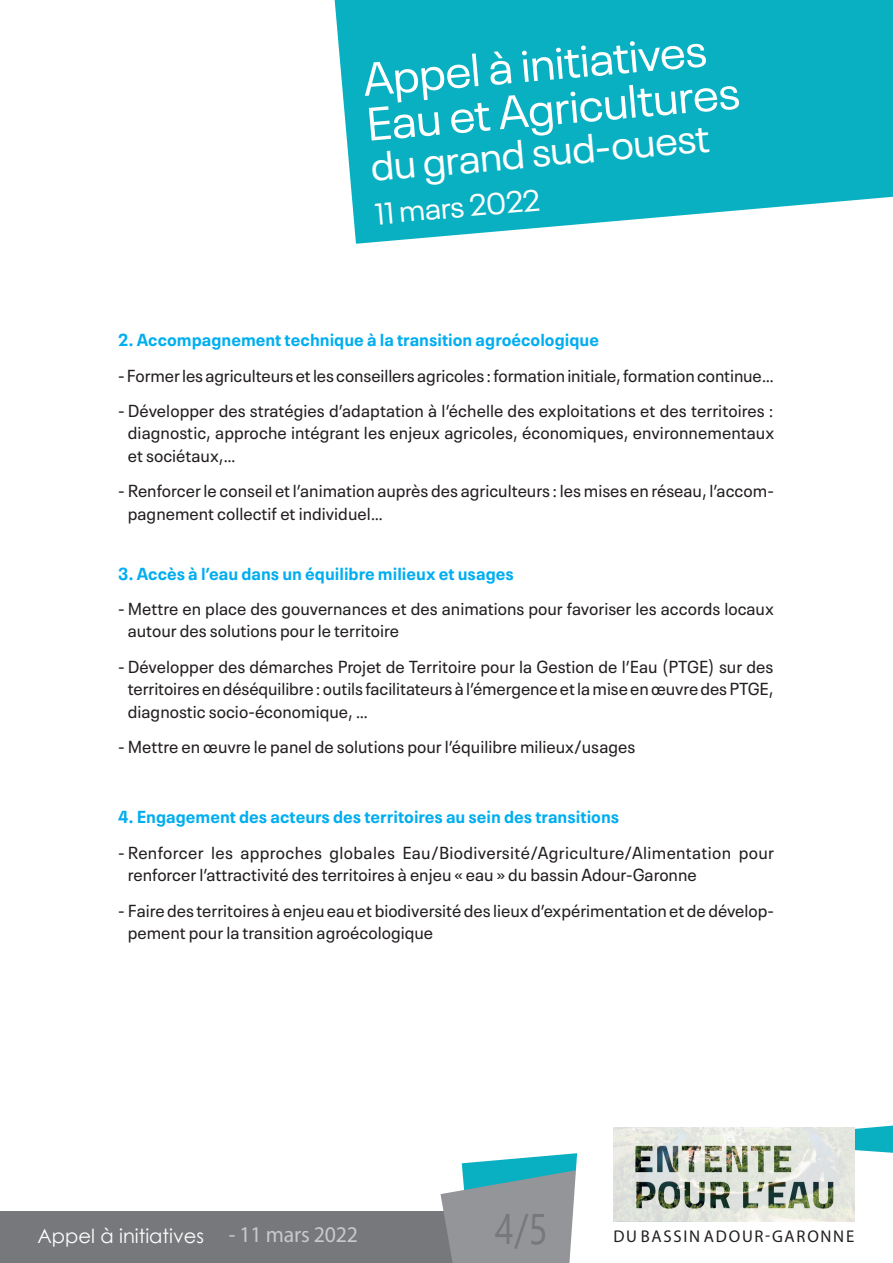
<style>
.page{position:relative;width:893px;height:1263px;background:#fff}
.page>*{position:absolute;margin:0;border:0;box-sizing:border-box;transform-origin:0 0}
.t1{font:46.35px/45px "Neue Plak";color:#fff}
.t2{font:42.75px "Segoe UI";color:#76787b;scale:.81 1}
.t3{font:40.5px "Neue Plak";color:#fff}
.t4{font:30px "Neue Plak";color:#fff}
.t5{font:19.5px "Century Gothic";color:#fff}
.t6{font:17.25px/22.5px "Neue Plak Text";color:#231f20}
.t7{font:700 17.25px "Neue Plak Text";color:#00aeef}
.t8{font:17.1px "Myriad Pro";letter-spacing:.105em;color:#231f20}
.s1{font-family:"Myriad Pro";font-size:22.5px}
</style>
<div class="page">
<div style="left:0;top:1211px;width:893px;height:52px;background:#76787b"></div>
<svg style="left:440px;top:1131px;width:453px;height:132px"></svg>
<svg style="left:334px;top:0;width:559px;height:244px;background:#24b8c8"></svg>
<img style="left:613px;top:1127px;width:241px;height:95px">
<h1 class="t1" style="left:361px;top:53px;width:375px;rotate:-5deg">Appel à initiatives<br>Eau et Agricultures</h1>
<h3 class="t3" style="left:368px;top:136px;width:341px;rotate:-5deg">du grand sud-ouest</h3>
<h3 class="t4" style="left:373px;top:191px;width:167px;rotate:-5deg">11 mars 2022</h3>
<p class="t7" style="left:118px;top:326px;width:482px">2. Accompagnement technique à la transition agroécologique</p>
<p class="t6" style="left:118px;top:362px;width:657px">- Former les agriculteurs et les conseillers agricoles : formation initiale, formation continue…</p>
<p class="t6" style="left:128px;top:398px;width:648px;text-align:justify;text-indent:-10px">- Développer des stratégies d’adaptation à l’échelle des exploitations et des territoires : diagnostic, approche intégrant les enjeux agricoles, économiques, environnementaux et sociétaux,…</p>
<p class="t6" style="left:128px;top:478px;width:648px;text-indent:-10px">- Renforcer le conseil et l’animation auprès des agriculteurs : les mises en réseau, l’accom&shy;pagnement collectif et individuel…</p>
<p class="t7" style="left:118px;top:559px;width:397px">3. Accès à l’eau dans un équilibre milieux et usages</p>
<p class="t6" style="left:128px;top:596px;width:647px;text-indent:-10px">- Mettre en place des gouvernances et des animations pour favoriser les accords locaux autour des solutions pour le territoire</p>
<p class="t6" style="left:128px;top:654px;width:647px;text-align:justify;text-indent:-10px">- Développer des démarches Projet de Territoire pour la Gestion de l’Eau (PTGE) sur des territoires en déséquilibre : outils facilitateurs à l’émergence et la mise en œuvre des PTGE, diagnostic socio-économique, …</p>
<p class="t6" style="left:118px;top:734px;width:519px">- Mettre en œuvre le panel de solutions pour l’équilibre milieux/usages</p>
<p class="t7" style="left:118px;top:803px;width:502px">4. Engagement des acteurs des territoires au sein des transitions</p>
<p class="t6" style="left:128px;top:840px;width:648px;text-indent:-10px">- Renforcer les approches globales Eau/Biodiversité/Agriculture/Alimentation pour renforcer l’attractivité des territoires à enjeu « eau » du bassin Adour-Garonne</p>
<p class="t6" style="left:128px;top:897px;width:648px;text-indent:-10px">- Faire des territoires à enjeu eau et biodiversité des lieux d’expérimentation et de dévelop&shy;pement pour la transition agroécologique</p>
<p class="t5" style="left:37px;top:1222px;width:322px">Appel à initiatives <span class="s1">- 11 mars 2022</span></p>
<h2 class="t2" style="left:495px;top:1188px;width:66px">4/5</h2>
<p class="t8" style="left:613px;top:1226px;width:242px">DU BASSIN ADOUR-GARONNE</p>
</div>
